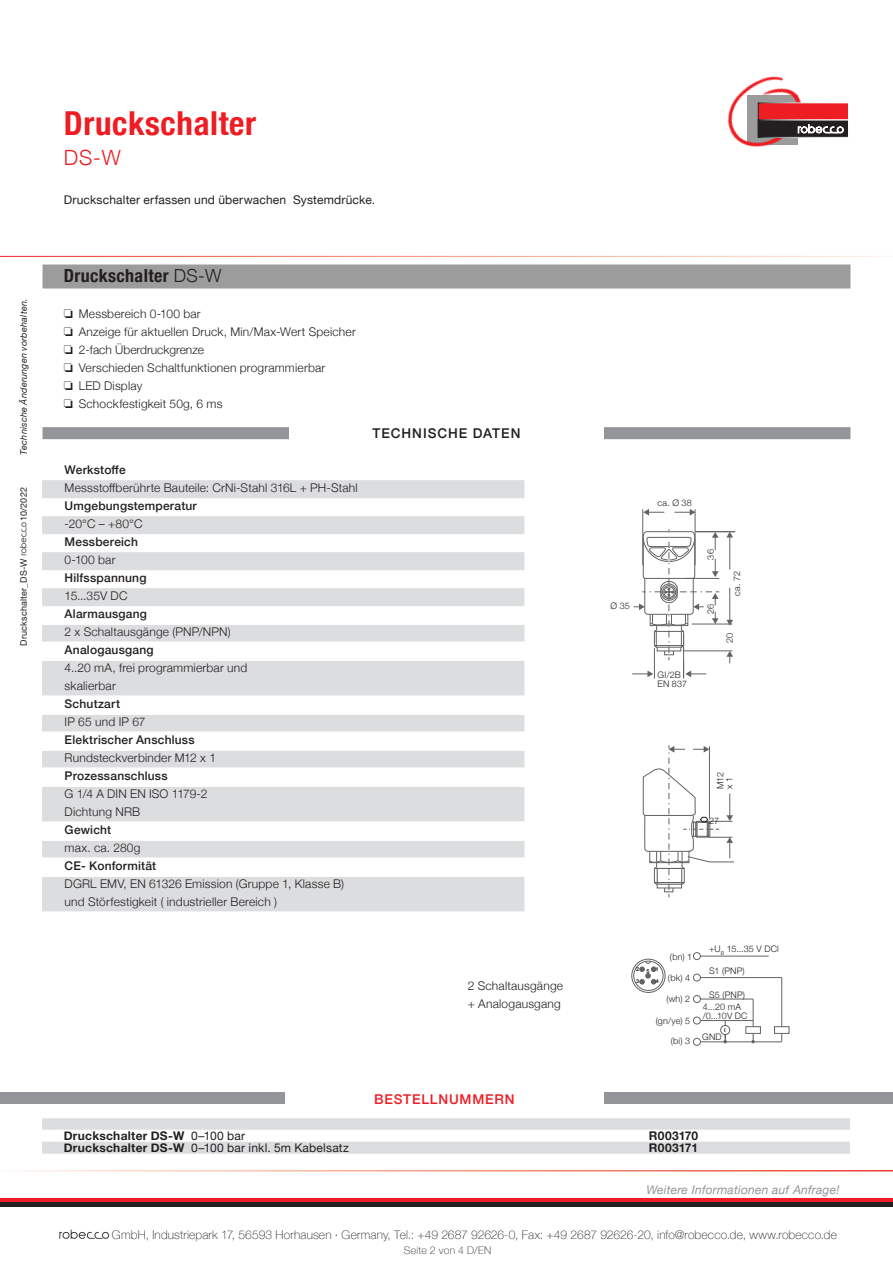
<style>
.page{position:relative;width:893px;height:1263px;background:#fff}
.page>*{position:absolute;margin:0;border:0;box-sizing:border-box;transform-origin:0 0}
.t1{font:700 condensed 33px "Helvetica Neue";letter-spacing:.02em;color:#ee1d23}
.t2{font:300 21px "Helvetica Neue";color:#ee1d23}
.t3{font:700 condensed 18px "Helvetica Neue";letter-spacing:.02em;color:#231f20}
.t4{font:500 13.5px "Helvetica Neue";letter-spacing:.07em;color:#231f20}
.t5{font:500 13.5px "Helvetica Neue";letter-spacing:.06em;color:#ee1d23}
.t6{font:300 12px/18px "Helvetica Neue";letter-spacing:.015em;color:#231f20}
.t7{font:500 12px "Helvetica Neue";letter-spacing:.015em;color:#231f20}
.t8{font:100 12px "Helvetica Neue";letter-spacing:.015em;color:#231f20}
.t9{font:12px "Helvetica Neue";letter-spacing:.015em;color:#231f20}
.t10{font:700 12px "Helvetica Neue";letter-spacing:.02em;color:#231f20}
.t11{font:italic 12px "Helvetica Neue";letter-spacing:.02em;color:#939598}
.t12{font:100 10.5px "Helvetica Neue";letter-spacing:.025em;color:#231f20}
.t13{font:300 9px/9px "Helvetica Neue";letter-spacing:.02em;color:#231f20}
.t14{font:italic 9px "Helvetica Neue";letter-spacing:.025em;color:#231f20}
.t15{font:9px "Helvetica Neue";letter-spacing:.025em;color:#231f20}
.t16{font:500 5.4px "Helvetica Neue";color:#000}
.s1{font-weight:300;font-stretch:normal}
.s2{font-weight:400}
.s3{font-weight:700}
</style>
<div class="page">
<svg style="left:42px;top:480px;width:482px;height:126px;fill:#dcdddf"></svg>
<svg style="left:42px;top:625px;width:482px;height:286px;fill:#dcdddf"></svg>
<hr style="left:42px;top:641px;width:482px;height:2px;background:#fff">
<hr style="left:42px;top:659px;width:482px;height:2px;background:#fff">
<hr style="left:42px;top:695px;width:482px;height:2px;background:#fff">
<hr style="left:42px;top:713px;width:482px;height:2px;background:#fff">
<hr style="left:42px;top:731px;width:482px;height:2px;background:#fff">
<hr style="left:42px;top:749px;width:482px;height:2px;background:#fff">
<hr style="left:42px;top:767px;width:482px;height:2px;background:#fff">
<hr style="left:42px;top:785px;width:482px;height:2px;background:#fff">
<hr style="left:42px;top:821px;width:482px;height:2px;background:#fff">
<hr style="left:42px;top:839px;width:482px;height:2px;background:#fff">
<hr style="left:42px;top:857px;width:482px;height:2px;background:#fff">
<hr style="left:42px;top:875px;width:482px;height:2px;background:#fff">
<div style="left:43px;top:264px;width:807px;height:24px;background:#9b9c9b"></div>
<img style="left:59px;top:1229px;width:51px;height:10px">
<hr style="left:0;top:1198px;width:893px;height:4px;background:#ee1d23">
<hr style="left:0;top:1202px;width:893px;height:4px;background:#231f20">
<img style="left:727px;top:76px;width:83px;height:71px">
<div style="left:758px;top:103px;width:90px;height:17px;background:#ee1d23"></div>
<div style="left:758px;top:120px;width:91px;height:18px;border:1px solid #fff"></div>
<svg style="left:758px;top:120px;width:90px;height:17px;background:#474445"></svg>
<img style="left:19px;top:522px;width:8px;height:34px">
<svg style="left:42px;top:1118px;width:808px;height:36px"></svg>
<hr style="left:700px;top:956px;width:69px;height:1px;background:#646363">
<div style="left:693px;top:952px;width:8px;height:8px;border:1px solid #646363;border-radius:50%"></div>
<hr style="left:700px;top:977px;width:82px;height:1px;background:#646363">
<div style="left:693px;top:974px;width:8px;height:7px;border:1px solid #646363;border-radius:50%"></div>
<hr style="left:700px;top:999px;width:53px;height:1px;background:#646363">
<div style="left:693px;top:995px;width:8px;height:8px;border:1px solid #646363;border-radius:50%"></div>
<hr style="left:700px;top:1020px;width:53px;height:1px;background:#646363">
<div style="left:693px;top:1017px;width:8px;height:7px;border:1px solid #646363;border-radius:50%"></div>
<hr style="left:700px;top:1041px;width:82px;height:1px;background:#646363">
<div style="left:693px;top:1038px;width:8px;height:7px;border:1px solid #646363;border-radius:50%"></div>
<div style="left:720px;top:1025px;width:10px;height:10px;border:1px solid #646363;border-radius:50%"></div>
<div style="left:745px;top:1026px;width:16px;height:8px;border:1px solid #646363"></div>
<div style="left:774px;top:1026px;width:15px;height:8px;border:1px solid #646363"></div>
<svg style="left:751px;top:1033px;width:4px;height:10px"></svg>
<svg style="left:723px;top:1034px;width:4px;height:9px"></svg>
<svg style="left:753px;top:999px;width:1px;height:28px"></svg>
<hr style="left:781px;top:977px;width:1px;height:50px;background:#646363">
<div style="left:632px;top:959px;width:33px;height:33px;border:1px solid #646363;border-radius:50%"></div>
<div style="left:634px;top:961px;width:29px;height:29px;border:1px solid #646363;border-radius:50%"></div>
<svg style="left:640px;top:961px;width:16px;height:23px"></svg>
<hr style="left:729px;top:536px;width:1px;height:33px;background:#646363">
<svg style="left:726px;top:532px;width:7px;height:5px"></svg>
<hr style="left:729px;top:588px;width:1px;height:33px;background:#646363">
<svg style="left:726px;top:620px;width:7px;height:6px"></svg>
<svg style="left:674px;top:509px;width:21px;height:7px"></svg>
<svg style="left:643px;top:509px;width:21px;height:7px"></svg>
<hr style="left:642px;top:509px;width:1px;height:56px;background:#646363">
<hr style="left:695px;top:509px;width:1px;height:56px;background:#646363">
<hr style="left:695px;top:531px;width:40px;height:1px;background:#646363">
<svg style="left:726px;top:651px;width:7px;height:12px"></svg>
<hr style="left:692px;top:624px;width:40px;height:1px;background:#646363">
<hr style="left:684px;top:651px;width:48px;height:1px;background:#646363">
<svg style="left:632px;top:529px;width:87px;height:149px"></svg>
<svg style="left:643px;top:745px;width:91px;height:152px"></svg>
<div style="left:43px;top:427px;width:807px;height:12px;background:#939598"></div>
<div style="left:289px;top:414px;width:315px;height:35px;background:#fff"></div>
<div style="left:0;top:1092px;width:893px;height:12px;background:#939598"></div>
<div style="left:285px;top:1086px;width:319px;height:21px;background:#fff"></div>
<p class="t14" style="left:17px;top:454px;width:157px;rotate:-90deg">Technische Änderungen vorbehalten.</p>
<p class="t15" style="left:17px;top:521px;width:35px;rotate:-90deg">10/2022</p>
<p class="t15" style="left:17px;top:646px;width:89px;rotate:-90deg">Druckschalter_DS-W</p>
<h1 class="t1" style="left:64px;top:96px;width:194px">Druckschalter</h1>
<h2 class="t2" style="left:64px;top:140px;width:58px">DS-W</h2>
<p class="t9" style="left:64px;top:191px;width:313px">Druckschalter erfassen und überwachen Systemdrücke.</p>
<h3 class="t3" style="left:64px;top:261px;width:159px">Druckschalter <span class="s1">DS-W</span></h3>
<p class="t6" style="left:64px;top:304px;width:293px">❏ Messbereich 0-100 bar<br>❏ Anzeige für aktuellen Druck, Min/Max-Wert Speicher ❏ 2-fach Überdruckgrenze<br>❏ Verschieden Schaltfunktionen programmierbar<br>❏ LED Display<br>❏ Schockfestigkeit 50g, 6 ms</p>
<p class="t7" style="left:65px;top:460px;width:63px">Werkstoffe</p>
<p class="t6" style="left:65px;top:478px;width:295px">Messstoffberührte Bauteile: CrNi-Stahl 316L + PH-Stahl</p>
<p class="t7" style="left:65px;top:496px;width:134px">Umgebungstemperatur</p>
<p class="t6" style="left:65px;top:514px;width:79px">-20°C – +80°C</p>
<p class="t7" style="left:65px;top:532px;width:75px">Messbereich</p>
<p class="t6" style="left:65px;top:550px;width:52px">0-100 bar</p>
<p class="t7" style="left:65px;top:568px;width:83px">Hilfsspannung</p>
<p class="t6" style="left:65px;top:586px;width:64px">15...35V DC</p>
<p class="t7" style="left:65px;top:604px;width:84px">Alarmausgang</p>
<p class="t6" style="left:65px;top:622px;width:167px">2 x Schaltausgänge (PNP/NPN)</p>
<p class="t7" style="left:65px;top:640px;width:91px">Analogausgang</p>
<p class="t6" style="left:65px;top:658px;width:184px">4..20 mA, frei programmierbar und skalierbar</p>
<p class="t7" style="left:65px;top:694px;width:57px">Schutzart</p>
<p class="t6" style="left:65px;top:712px;width:82px">IP 65 und IP 67</p>
<p class="t7" style="left:65px;top:730px;width:132px">Elektrischer Anschluss</p>
<p class="t6" style="left:65px;top:748px;width:153px">Rundsteckverbinder M12 x 1</p>
<p class="t7" style="left:65px;top:766px;width:105px">Prozessanschluss</p>
<p class="t6" style="left:65px;top:784px;width:144px">G 1/4 A DIN EN ISO 1179-2<br>Dichtung NRB</p>
<p class="t7" style="left:65px;top:820px;width:48px">Gewicht</p>
<p class="t6" style="left:65px;top:838px;width:77px">max. ca. 280g</p>
<p class="t7" style="left:65px;top:856px;width:93px">CE- Konformität</p>
<p class="t6" style="left:65px;top:874px;width:281px">DGRL EMV, EN 61326 Emission (Gruppe 1, Klasse B) und Störfestigkeit ( industrieller Bereich )</p>
<p class="t4" style="left:373px;top:422px;width:149px">TECHNISCHE DATEN</p>
<p class="t13" style="left:610px;top:600px;width:21px">Ø 35</p>
<p class="t13" style="left:658px;top:497px;width:36px">ca. Ø 38</p>
<p class="t13" style="left:658px;top:670px;width:31px">GI/2B<br>EN 837</p>
<p class="t13" style="left:705px;top:559px;width:12px;rotate:-90deg">36</p>
<p class="t13" style="left:705px;top:614px;width:12px;rotate:-90deg">26</p>
<p class="t13" style="left:732px;top:595px;width:26px;rotate:-90deg">ca. 72</p>
<p class="t13" style="left:725px;top:643px;width:12px;rotate:-90deg">20</p>
<p class="t13" style="left:715px;top:789px;width:18px;rotate:-90deg">M12 x 1</p>
<p class="t13" style="left:709px;top:816px;width:11px">27</p>
<p class="t13" style="left:709px;top:943px;width:71px">+U<sub>B</sub> 15...35 V DCl</p>
<p class="t13" style="left:709px;top:966px;width:37px">S1 (PNP)</p>
<p class="t13" style="left:670px;top:951px;width:24px">(bn) 1</p>
<p class="t13" style="left:668px;top:972px;width:24px">(bk) 4</p>
<p class="t16" style="left:636px;top:964px;width:4px">2</p>
<p class="t16" style="left:656px;top:964px;width:4px">1</p>
<p class="t16" style="left:636px;top:977px;width:4px">3</p>
<p class="t16" style="left:656px;top:977px;width:4px">4</p>
<p class="t16" style="left:646px;top:967px;width:4px">5</p>
<p class="t6" style="left:468px;top:976px;width:97px">2 Schaltausgänge + Analogausgang</p>
<p class="t13" style="left:709px;top:989px;width:37px">S5 (PNP)</p>
<p class="t13" style="left:702px;top:1031px;width:21px">GND</p>
<p class="t13" style="left:671px;top:1036px;width:21px">(bi) 3</p>
<p class="t13" style="left:666px;top:994px;width:25px">(wh) 2</p>
<p class="t13" style="left:703px;top:1001px;width:46px">4...20 mA /0...10V DC</p>
<p class="t13" style="left:656px;top:1016px;width:36px">(gn/ye) 5</p>
<p class="t16" style="left:724px;top:1026px;width:3px">I</p>
<p class="t5" style="left:374px;top:1088px;width:142px">BESTELLNUMMERN</p>
<p class="t10" style="left:64px;top:1126px;width:183px">Druckschalter DS-W <span class="s2">0–100 bar</span></p>
<p class="t10" style="left:649px;top:1126px;width:51px">R003170</p>
<p class="t9" style="left:64px;top:1139px;width:287px"><span class="s3">Druckschalter DS-W</span> 0–100 bar inkl. 5m Kabelsatz</p>
<p class="t10" style="left:649px;top:1138px;width:51px">R003171</p>
<p class="t11" style="left:646px;top:1181px;width:195px">Weitere Informationen auf Anfrage!</p>
<p class="t8" style="left:112px;top:1225px;width:727px">GmbH, Industriepark 17, 56593 Horhausen · Germany, Tel.: +49 2687 92626-0, Fax: +49 2687 92626-20, info@robecco.de, www.robecco.de</p>
<p class="t12" style="left:404px;top:1242px;width:89px">Seite 2 von 4 D/EN</p>
</div>
